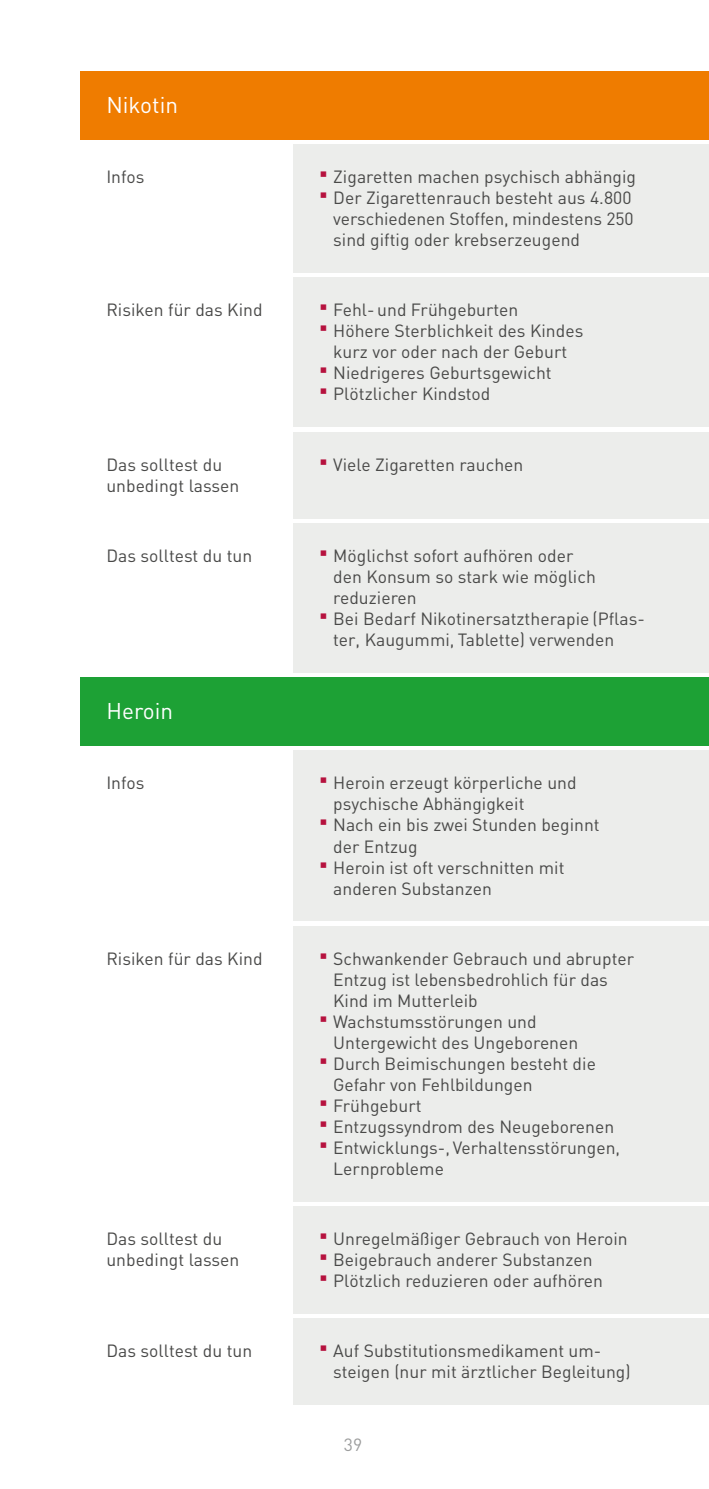
<style>
.page{position:relative;width:709px;height:1489px;background:#fff}
.page>*{position:absolute;margin:0;border:0;box-sizing:border-box;transform-origin:0 0}
.t1{font:22.5px "FFDIN";color:#fff}
.t2{font:17.5px/21px "FFDIN";color:#494948}
.t3{font:17.5px "FFDIN";color:#9c9d9d}
.s1{font-weight:900;font-size:30px;color:#b6123e}
</style>
<div class="page">
<div style="left:80px;top:71px;width:629px;height:69px;background:#ef7c00"></div>
<div style="left:80px;top:677px;width:629px;height:68px;background:#1da135"></div>
<div style="left:293px;top:432px;width:416px;height:86px;background:#ecedeb"></div>
<div style="left:293px;top:1206px;width:416px;height:107px;background:#ecedeb"></div>
<div style="left:293px;top:144px;width:416px;height:128px;background:#ecedeb"></div>
<div style="left:293px;top:277px;width:416px;height:150px;background:#ecedeb"></div>
<div style="left:293px;top:750px;width:416px;height:171px;background:#ecedeb"></div>
<div style="left:293px;top:925px;width:416px;height:276px;background:#ecedeb"></div>
<div style="left:293px;top:1318px;width:416px;height:86px;background:#ecedeb"></div>
<div style="left:293px;top:523px;width:416px;height:149px;background:#ecedeb"></div>
<p class="t1" style="left:106px;top:91px;width:73px">Nikotin</p>
<p class="t2" style="left:106px;top:166px;width:40px">Infos</p>
<p class="t2" style="left:319px;top:166px;width:318px"><span class="s1">·</span> Zigaretten machen psychisch abhängig</p>
<p class="t2" style="left:319px;top:187px;width:314px"><span class="s1">·</span> Der Zigarettenrauch besteht aus 4.800</p>
<p class="t2" style="left:333px;top:208px;width:302px">verschiedenen Stoffen, mindestens 250</p>
<p class="t2" style="left:333px;top:229px;width:248px">sind giftig oder krebserzeugend</p>
<p class="t2" style="left:106px;top:299px;width:158px">Risiken für das Kind</p>
<p class="t2" style="left:319px;top:299px;width:201px"><span class="s1">·</span> Fehl- und Frühgeburten</p>
<p class="t2" style="left:319px;top:320px;width:266px"><span class="s1">·</span> Höhere Sterblichkeit des Kindes</p>
<p class="t2" style="left:333px;top:341px;width:235px">kurz vor oder nach der Geburt</p>
<p class="t2" style="left:319px;top:362px;width:234px"><span class="s1">·</span> Niedrigeres Geburtsgewicht</p>
<p class="t2" style="left:319px;top:383px;width:173px"><span class="s1">·</span> Plötzlicher Kindstod</p>
<p class="t2" style="left:106px;top:453px;width:135px">Das solltest du unbedingt lassen</p>
<p class="t2" style="left:319px;top:453px;width:206px"><span class="s1">·</span> Viele Zigaretten rauchen</p>
<p class="t2" style="left:106px;top:544px;width:147px">Das solltest du tun</p>
<p class="t2" style="left:319px;top:544px;width:256px"><span class="s1">·</span> Möglichst sofort aufhören oder</p>
<p class="t2" style="left:333px;top:565px;width:264px">den Konsum so stark wie möglich</p>
<p class="t2" style="left:333px;top:586px;width:85px">reduzieren</p>
<p class="t2" style="left:319px;top:607px;width:327px"><span class="s1">·</span> Bei Bedarf Nikotinersatztherapie (Pflas-</p>
<p class="t2" style="left:333px;top:628px;width:282px">ter, Kaugummi, Tablette) verwenden</p>
<p class="t1" style="left:106px;top:697px;width:68px">Heroin</p>
<p class="t2" style="left:106px;top:772px;width:40px">Infos</p>
<p class="t2" style="left:319px;top:772px;width:259px"><span class="s1">·</span> Heroin erzeugt körperliche und</p>
<p class="t2" style="left:333px;top:793px;width:193px">psychische Abhängigkeit</p>
<p class="t2" style="left:319px;top:814px;width:282px"><span class="s1">·</span> Nach ein bis zwei Stunden beginnt</p>
<p class="t2" style="left:333px;top:835px;width:86px">der Entzug</p>
<p class="t2" style="left:319px;top:856px;width:247px"><span class="s1">·</span> Heroin ist oft verschnitten mit</p>
<p class="t2" style="left:333px;top:877px;width:160px">anderen Substanzen</p>
<p class="t2" style="left:106px;top:947px;width:158px">Risiken für das Kind</p>
<p class="t2" style="left:319px;top:947px;width:316px"><span class="s1">·</span> Schwankender Gebrauch und abrupter</p>
<p class="t2" style="left:333px;top:968px;width:276px">Entzug ist lebensbedrohlich für das</p>
<p class="t2" style="left:333px;top:989px;width:146px">Kind im Mutterleib</p>
<p class="t2" style="left:319px;top:1010px;width:219px"><span class="s1">·</span> Wachstumsstörungen und</p>
<p class="t2" style="left:333px;top:1031px;width:247px">Untergewicht des Ungeborenen</p>
<p class="t2" style="left:319px;top:1052px;width:278px"><span class="s1">·</span> Durch Beimischungen besteht die</p>
<p class="t2" style="left:333px;top:1073px;width:201px">Gefahr von Fehlbildungen</p>
<p class="t2" style="left:319px;top:1094px;width:104px"><span class="s1">·</span> Frühgeburt</p>
<p class="t2" style="left:319px;top:1115px;width:297px"><span class="s1">·</span> Entzugssyndrom des Neugeborenen</p>
<p class="t2" style="left:319px;top:1136px;width:303px"><span class="s1">·</span> Entwicklungs-, Verhaltensstörungen,</p>
<p class="t2" style="left:333px;top:1157px;width:112px">Lernprobleme</p>
<p class="t2" style="left:106px;top:1227px;width:135px">Das solltest du unbedingt lassen</p>
<p class="t2" style="left:319px;top:1227px;width:310px"><span class="s1">·</span> Unregelmäßiger Gebrauch von Heroin <span class="s1">·</span> Beigebrauch anderer Substanzen<br><span class="s1">·</span> Plötzlich reduzieren oder aufhören</p>
<p class="t2" style="left:106px;top:1339px;width:147px">Das solltest du tun</p>
<p class="t2" style="left:333px;top:1339px;width:299px;text-indent:-14px"><span class="s1">·</span> Auf Substitutionsmedikament um&shy;steigen (nur mit ärztlicher Begleitung)</p>
<p class="t3" style="left:344px;top:1433px;width:20px">39</p>
</div>
